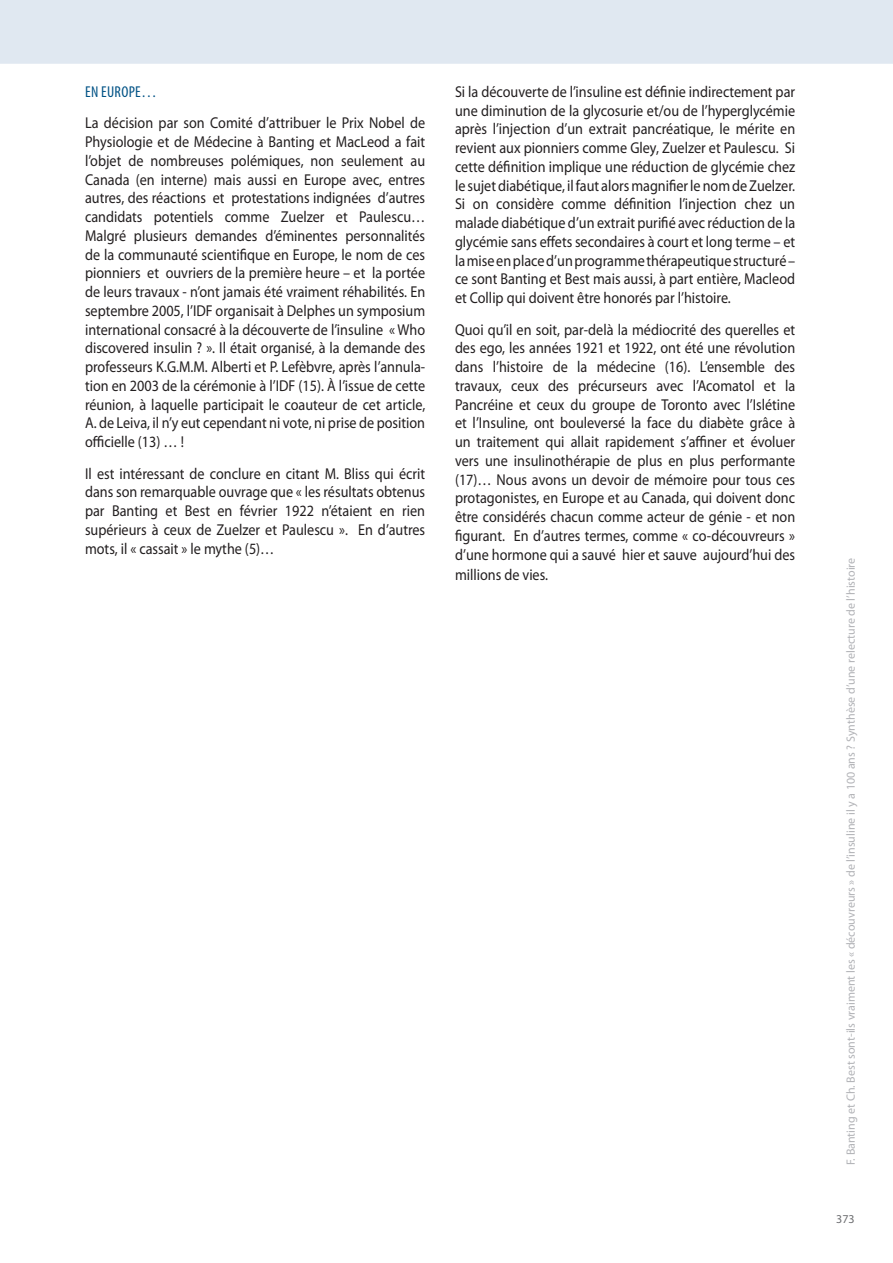
<style>
.page{position:relative;width:893px;height:1263px;background:#fff}
.page>*{position:absolute;margin:0;border:0;box-sizing:border-box;transform-origin:0 0}
.TEXTE_NORMAL{font:15.75px/18.8px "Myriad Pro";color:#231f20;text-align:justify;scale:.9 1}
.TITRE_-_02_new{font:condensed 15.75px "Myriad Pro";letter-spacing:.02em;color:#005285}
.t1{font:12px "Myriad Pro";color:#b2b3b7}
.t2{font:12px "Myriad Pro";color:#6c6d70}
</style>
<div class="page">
<div style="left:0;top:0;width:893px;height:64px;background:#e0e8f1"></div>
<p class="TITRE_-_02_new" style="left:85px;top:83px;width:73px">EN EUROPE…</p>
<p class="TEXTE_NORMAL" style="left:85px;top:114px;width:380px">La décision par son Comité d’attribuer le Prix Nobel de Physiologie et de Médecine à Banting et MacLeod a fait l’objet de nombreuses polémiques, non seulement au Canada (en interne) mais aussi en Europe avec, entres autres, des réactions et protestations indignées d’autres candidats potentiels comme Zuelzer et Paulescu… Malgré plusieurs demandes d’éminentes personnalités de la communauté scientifique en Europe, le nom de ces pionniers et ouvriers de la première heure – et la portée de leurs travaux - n’ont jamais été vraiment réhabilités. En septembre 2005, l’IDF organisait à Delphes un symposium international consacré à la découverte de l’insuline « Who discovered insulin ? ». Il était organisé, à la demande des professeurs K.G.M.M. Alberti et P. Lefèbvre, après l’annula&shy;tion en 2003 de la cérémonie à l’IDF (15). À l’issue de cette réunion, à laquelle participait le coauteur de cet article, A. de Leiva, il n’y eut cependant ni vote, ni prise de position officielle (13) … !</p>
<p class="TEXTE_NORMAL" style="left:85px;top:464px;width:379px">Il est intéressant de conclure en citant M. Bliss qui écrit dans son remarquable ouvrage que « les résultats obtenus par Banting et Best en février 1922 n’étaient en rien supérieurs à ceux de Zuelzer et Paulescu ». En d’autres mots, il « cassait » le mythe (5)…</p>
<p class="TEXTE_NORMAL" style="left:455px;top:83px;width:379px">Si la découverte de l’insuline est définie indirectement par une diminution de la glycosurie et/ou de l’hyperglycémie après l’injection d’un extrait pancréatique, le mérite en revient aux pionniers comme Gley, Zuelzer et Paulescu. Si cette définition implique une réduction de glycémie chez le sujet diabétique, il faut alors magnifier le nom de Zuelzer.<br>Si on considère comme définition l’injection chez un malade diabétique d’un extrait purifié avec réduction de la glycémie sans effets secondaires à court et long terme – et la mise en place d’un programme thérapeutique structuré – ce sont Banting et Best mais aussi, à part entière, Macleod et Collip qui doivent être honorés par l’histoire.</p>
<p class="TEXTE_NORMAL" style="left:455px;top:320px;width:379px">Quoi qu’il en soit, par-delà la médiocrité des querelles et des ego, les années 1921 et 1922, ont été une révolution dans l’histoire de la médecine (16). L’ensemble des travaux, ceux des précurseurs avec l’Acomatol et la Pancréine et ceux du groupe de Toronto avec l’Islétine et l’Insuline, ont bouleversé la face du diabète grâce à un traitement qui allait rapidement s’affiner et évoluer vers une insulinothérapie de plus en plus performante (17)… Nous avons un devoir de mémoire pour tous ces protagonistes, en Europe et au Canada, qui doivent donc être considérés chacun comme acteur de génie - et non figurant. En d’autres termes, comme « co-découvreurs » d’une hormone qui a sauvé hier et sauve aujourd’hui des</p>
<p class="TEXTE_NORMAL" style="left:455px;top:566px;width:105px">millions de vies.</p>
<p class="t1" style="left:844px;top:1165px;width:609px;rotate:-90deg">F. Banting et Ch. Best sont-ils vraiment les « découvreurs » de l’insuline il y a 100 ans ? Synthèse d’une relecture de l’histoire</p>
<p class="t2" style="left:836px;top:1212px;width:20px">373</p>
</div>
